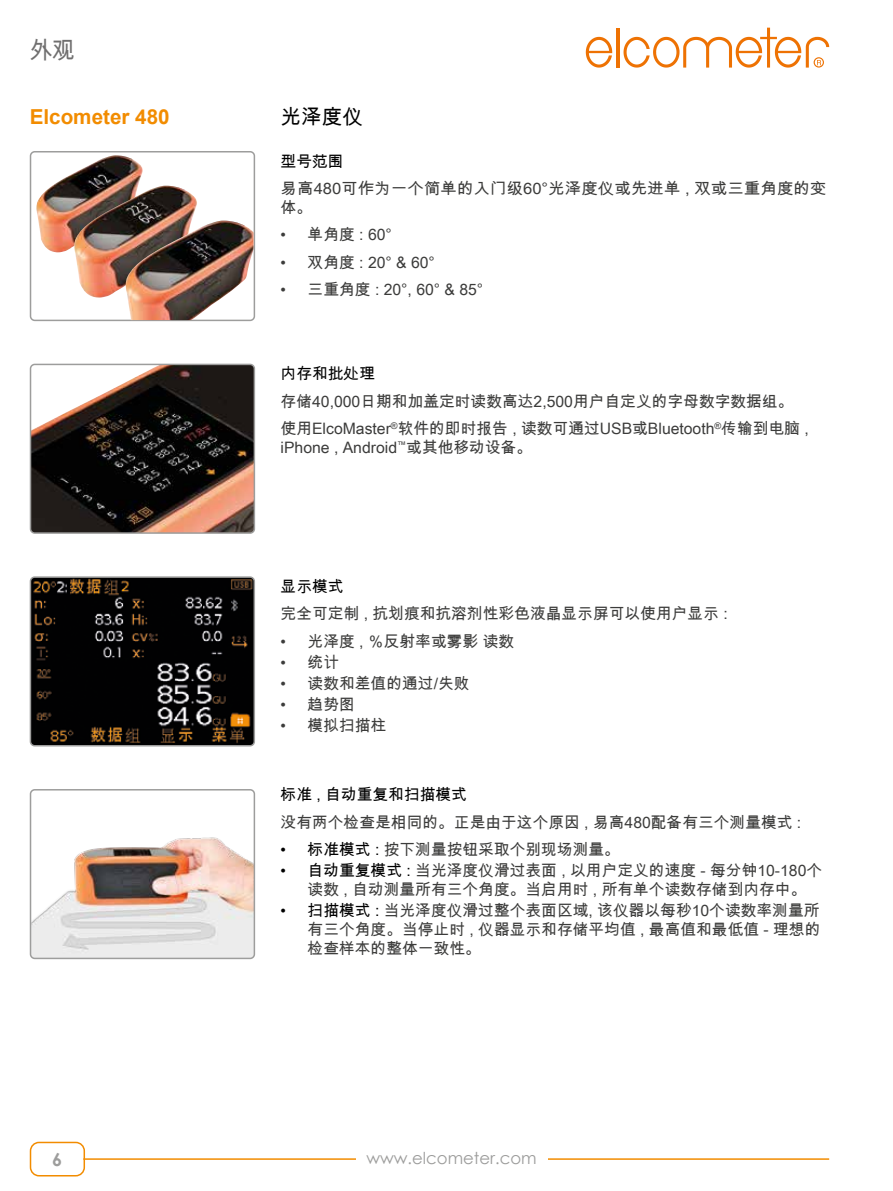
<style>
.page{position:relative;width:893px;height:1191px;background:#fff}
.page>*{position:absolute;margin:0;border:0;box-sizing:border-box;transform-origin:0 0}
.t1{font:24px "Arial Unicode MS";color:#706f6f;scale:.95 1}
.t2{font:700 20.7px "Arial";color:#f28c00}
.t3{font:20.7px "Arial Unicode MS";color:#000}
.t4{font:700 18px "Century Gothic";color:#9d9d9c}
.t5{font:16.5px "Century Gothic";color:#9d9d9c}
.t6{font:15.75px/18.9px "Arial Unicode MS";color:#3c3c3b}
.t7{font:15.75px/18.9px "Arial Unicode MS";color:#3c3c3b;scale:1.05 1}
.t8{font:15.75px "Arial Unicode MS";color:#000}
.s1{color:#000}
</style>
<div class="page">
<hr style="left:616px;top:28px;width:3px;height:40px;background:#ee7203">
<svg style="left:586px;top:37px;width:26px;height:31px"></svg>
<svg style="left:623px;top:28px;width:206px;height:40px"></svg>
<div style="left:30px;top:1141px;width:55px;height:35px;border:2px solid #f28c00;border-radius:9px"></div>
<hr style="left:83px;top:1158px;width:746px;height:1px;background:#f28c00">
<div style="left:356px;top:1139px;width:192px;height:32px;background:#fff"></div>
<img style="left:31px;top:364px;width:223px;height:167px">
<div style="left:30px;top:364px;width:225px;height:170px;border:2px solid #9d9d9c;border-radius:4px"></div>
<img style="left:30px;top:579px;width:222px;height:166px">
<div style="left:30px;top:576px;width:225px;height:170px;border:2px solid #9d9d9c;border-radius:4px"></div>
<img style="left:33px;top:837px;width:219px;height:119px">
<div style="left:30px;top:789px;width:225px;height:170px;border:2px solid #9d9d9c;border-radius:4px"></div>
<img style="left:36px;top:155px;width:107px;height:98px">
<div style="left:30px;top:151px;width:225px;height:170px;border:2px solid #9d9d9c;border-radius:4px"></div>
<img style="left:74px;top:186px;width:123px;height:112px">
<img style="left:125px;top:221px;width:129px;height:99px">
<h1 class="t1" style="left:30px;top:33px;width:49px">外观</h1>
<h2 class="t2" style="left:30px;top:103px;width:141px">Elcometer 480</h2>
<h2 class="t3" style="left:281px;top:102px;width:84px">光泽度仪</h2>
<p class="t8" style="left:281px;top:149px;width:64px">型号范围</p>
<p class="t7" style="left:281px;top:179px;width:521px">易高480可作为一个简单的入门级60°光泽度仪或先进单 , 双或三重角度的变体。</p>
<p class="t6" style="left:281px;top:225px;width:113px">• 单角度 : 60°</p>
<p class="t6" style="left:281px;top:252px;width:156px">• 双角度 : 20° &amp; 60°</p>
<p class="t6" style="left:281px;top:280px;width:204px">• 三重角度 : 20°, 60° &amp; 85°</p>
<p class="t8" style="left:281px;top:362px;width:96px">内存和批处理</p>
<p class="t6" style="left:281px;top:387px;width:530px;line-height:27.5px">存储40,000日期和加盖定时读数高达2,500用户自定义的字母数字数据组。使用ElcoMaster<sup>®</sup>软件的即时报告 , 读数可通过USB或Bluetooth<sup>®</sup>传输到电脑 ,</p>
<p class="t6" style="left:281px;top:437px;width:253px">iPhone , Android<sup>™</sup>或其他移动设备。</p>
<p class="t8" style="left:281px;top:575px;width:64px">显示模式</p>
<p class="t6" style="left:281px;top:604px;width:449px">完全可定制 , 抗划痕和抗溶剂性彩色液晶显示屏可以使用户显示 :</p>
<p class="t6" style="left:281px;top:631px;width:235px">• 光泽度 , ％反射率或雾影 读数</p>
<p class="t6" style="left:281px;top:652px;width:60px">• 统计</p>
<p class="t6" style="left:281px;top:673px;width:190px">• 读数和差值的通过/失败</p>
<p class="t6" style="left:281px;top:694px;width:76px">• 趋势图</p>
<p class="t6" style="left:281px;top:715px;width:107px">• 模拟扫描柱</p>
<p class="t8" style="left:281px;top:783px;width:188px">标准 , 自动重复和扫描模式</p>
<p class="t6" style="left:281px;top:812px;width:522px">没有两个检查是相同的。正是由于这个原因 , 易高480配备有三个测量模式 :</p>
<p class="t6" style="left:281px;top:839px;width:341px"><span class="s1">• 标准模式 :</span> 按下测量按钮采取个别现场测量。</p>
<p class="t6" style="left:308px;top:861px;width:516px;text-indent:-27px"><span class="s1">• 自动重复模式 :</span> 当光泽度仪滑过表面 , 以用户定义的速度 - 每分钟10-180个读数 , 自动测量所有三个角度。当启用时 , 所有单个读数存储到内存中。</p>
<p class="t6" style="left:308px;top:900px;width:514px;text-align:justify;text-indent:-27px"><span class="s1">• 扫描模式 :</span> 当光泽度仪滑过整个表面区域, 该仪器以每秒10个读数率测量所有三个角度。当停止时 , 仪器显示和存储平均值 , 最高值和最低值 - 理想的检查样本的整体一致性。</p>
<p class="t4" style="left:52px;top:1145px;width:12px">6</p>
<p class="t5" style="left:366px;top:1146px;width:172px">www.elcometer.com</p>
</div>
